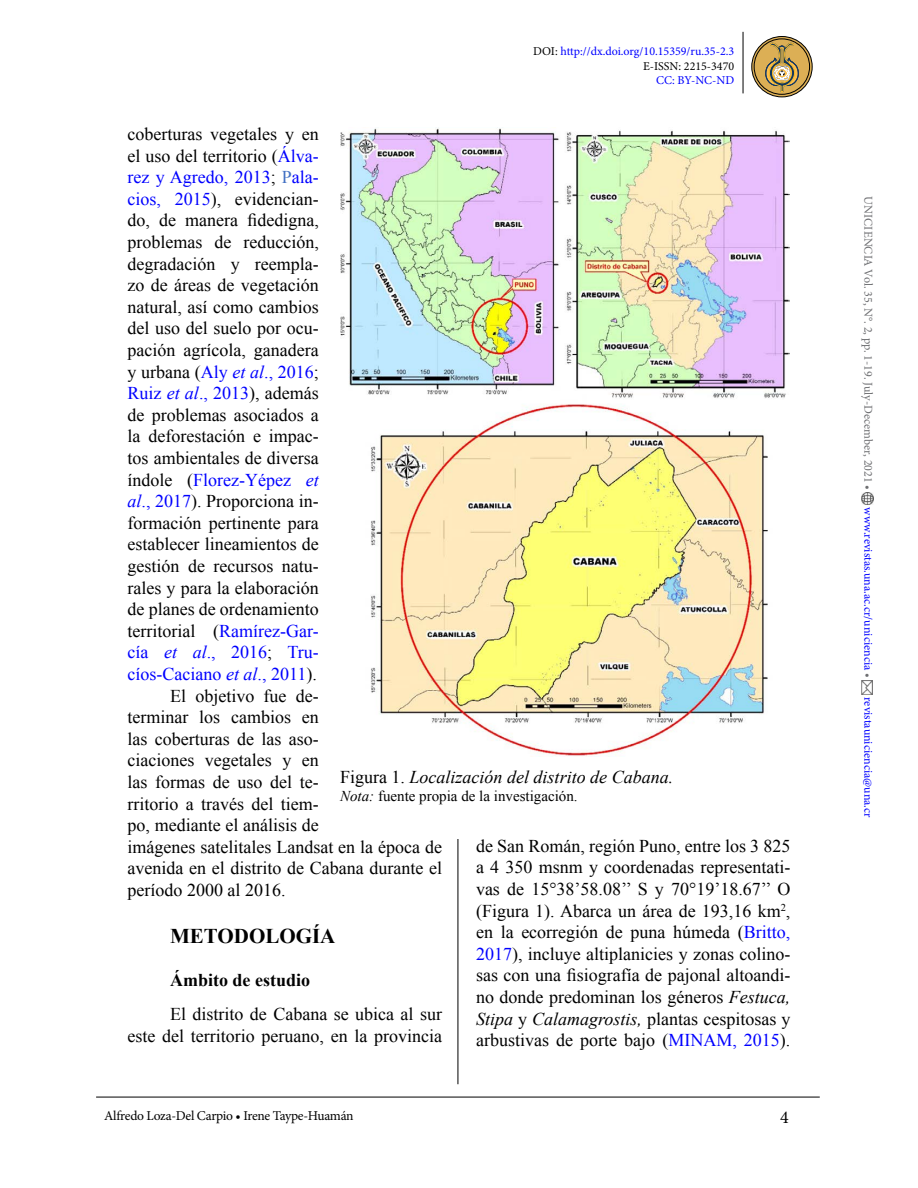
<style>
.page{position:relative;width:918px;height:1188px;background:#fff}
.page>*{position:absolute;margin:0;border:0;box-sizing:border-box;transform-origin:0 0}
.t1{font:700 21px "Times New Roman";color:#000}
.t2{font:18px/21.6px "Times New Roman";color:#000;text-align:right}
.t3{font:18px "Times New Roman";color:#00f}
.t4{font:italic 18px "Times New Roman";color:#000}
.t5{font:700 18px "Times New Roman";color:#000}
.t6{font:18px "Minion Pro";color:#000}
.t7{font:15px "Times New Roman";color:#000}
.t8{font:13.5px "Minion Pro";letter-spacing:-.02em;color:#000}
.t9{font:12px/14.4px "Minion Pro";color:#00f;text-align:right}
.t10{font:12px "Minion Pro";color:#6d6e71}
.s1{color:#000}
.s2{color:#00f}
.s3{color:#4472c4}
.s4{font-style:italic;color:#00f}
.s5{font-style:italic}
.s6{font-style:normal}
.s7{color:#6d6e71}
</style>
<div class="page">
<hr style="left:743px;top:32px;width:1px;height:61px;background:#000">
<hr style="left:458px;top:110px;width:1px;height:974px;background:#000">
<svg style="left:862px;top:493px;width:12px;height:12px"></svg>
<img style="left:862px;top:680px;width:10px;height:14px">
<hr style="left:96px;top:1097px;width:724px;height:1px;background:#000">
<svg style="left:752px;top:37px;width:60px;height:60px"></svg>
<div style="left:754px;top:39px;width:56px;height:56px;border:1px solid #000;border-radius:50%"></div>
<div style="left:751px;top:36px;width:62px;height:61px;border:1px solid #000;border-radius:50%"></div>
<svg style="left:765px;top:42px;width:34px;height:50px;background:#b89c5b"></svg>
<div style="left:432px;top:110px;width:53px;height:729px;background:#fff"></div>
<img style="left:340px;top:128px;width:450px;height:629px">
<p class="t9" style="left:533px;top:45px;width:203px"><span class="s1">DOI:</span> http://dx.doi.org/10.15359/ru.35-2.3<br><span class="s1">E-ISSN: 2215-3470</span></p>
<p class="t9" style="left:656px;top:73px;width:80px">CC: BY-NC-ND</p>
<p class="t2" style="left:128px;top:123px;width:193px">coberturas vegetales y en</p>
<p class="t2" style="left:128px;top:145px;width:193px">el uso del territorio (<span class="s2">Álva-</span></p>
<p class="t3" style="left:128px;top:165px;width:193px">rez y Agredo, 2013<span class="s1">;</span> <span class="s3">P</span>ala-</p>
<p class="t2" style="left:128px;top:188px;width:193px"><span class="s2">cios, 2015</span>), evidencian-</p>
<p class="t2" style="left:128px;top:209px;width:193px">do, de manera fidedigna,</p>
<p class="t2" style="left:128px;top:231px;width:193px">problemas de reducción,</p>
<p class="t2" style="left:128px;top:253px;width:193px">degradación y reempla-</p>
<p class="t2" style="left:128px;top:274px;width:193px">zo de áreas de vegetación</p>
<p class="t2" style="left:128px;top:296px;width:193px">natural, así como cambios</p>
<p class="t2" style="left:128px;top:317px;width:193px">del uso del suelo por ocu-</p>
<p class="t2" style="left:128px;top:339px;width:193px">pación agrícola, ganadera</p>
<p class="t2" style="left:128px;top:361px;width:193px">y urbana (<span class="s2">Aly</span> <span class="s4">et al</span><span class="s2">., 2016</span>;</p>
<p class="t3" style="left:128px;top:381px;width:193px">Ruiz <span class="s5">et al</span>., 2013<span class="s1">), además</span></p>
<p class="t2" style="left:128px;top:404px;width:193px">de problemas asociados a</p>
<p class="t2" style="left:128px;top:425px;width:193px">la deforestación e impac-</p>
<p class="t2" style="left:128px;top:447px;width:193px">tos ambientales de diversa</p>
<p class="t3" style="left:128px;top:468px;width:193px"><span class="s1">índole (</span>Florez-Yépez <span class="s5">et</span></p>
<p class="t2" style="left:128px;top:490px;width:193px"><span class="s4">al</span><span class="s2">., 2017</span>). Proporciona in-</p>
<p class="t2" style="left:128px;top:512px;width:193px">formación pertinente para</p>
<p class="t2" style="left:128px;top:533px;width:193px">establecer lineamientos de</p>
<p class="t2" style="left:128px;top:555px;width:193px">gestión de recursos natu-</p>
<p class="t2" style="left:128px;top:577px;width:193px">rales y para la elaboración</p>
<p class="t2" style="left:128px;top:598px;width:193px">de planes de ordenamiento</p>
<p class="t2" style="left:128px;top:620px;width:193px">territorial (<span class="s2">Ramírez-Gar-</span></p>
<p class="t3" style="left:128px;top:640px;width:193px">cía <span class="s5">et al</span>., 2016<span class="s1">;</span> Tru-</p>
<p class="t3" style="left:128px;top:662px;width:191px">cíos-Caciano <span class="s5">et al</span>., 2011<span class="s1">).</span></p>
<p class="t2" style="left:170px;top:685px;width:150px">El objetivo fue de-</p>
<p class="t2" style="left:128px;top:706px;width:193px">terminar los cambios en</p>
<p class="t2" style="left:128px;top:728px;width:193px">las coberturas de las aso-</p>
<p class="t2" style="left:128px;top:749px;width:193px">ciaciones vegetales y en</p>
<p class="t2" style="left:128px;top:771px;width:193px">las formas de uso del te-</p>
<p class="t2" style="left:128px;top:793px;width:193px">rritorio a través del tiem-</p>
<p class="t2" style="left:128px;top:814px;width:193px">po, mediante el análisis de</p>
<p class="t2" style="left:128px;top:836px;width:316px">imágenes satelitales Landsat en la época de</p>
<p class="t2" style="left:128px;top:857px;width:316px">avenida en el distrito de Cabana durante el</p>
<p class="t2" style="left:128px;top:879px;width:159px">período 2000 al 2016.</p>
<p class="t1" style="left:170px;top:921px;width:167px">METODOLOGÍA</p>
<p class="t5" style="left:170px;top:967px;width:142px">Ámbito de estudio</p>
<p class="t2" style="left:128px;top:1003px;width:316px">El distrito de Cabana se ubica al sur<br>este del territorio peruano, en la provincia</p>
<p class="t4" style="left:340px;top:764px;width:335px"><span class="s6">Figura 1.</span> Localización del distrito de Cabana.</p>
<p class="t7" style="left:340px;top:786px;width:239px"><span class="s5">Nota:</span> fuente propia de la investigación.</p>
<p class="t2" style="left:476px;top:835px;width:316px;text-align:justify">de San Román, región Puno, entre los 3 825 a 4 350 msnm y coordenadas representati&shy;vas de 15°38’58.08’’ S y 70°19’18.67’’ O (Figura 1). Abarca un área de 193,16 km<sup>2</sup>, en la ecorregión de puna húmeda (<span class="s2">Britto, 2017</span>), incluye altiplanicies y zonas colino&shy;sas con una fisiografía de pajonal altoandi&shy;no donde predominan los géneros <span class="s5">Festuca, Stipa</span> y <span class="s5">Calamagrostis,</span> plantas cespitosas y arbustivas de porte bajo (<span class="s2">MINAM, 2015</span>).</p>
<p class="t8" style="left:104px;top:1106px;width:251px">Alfredo Loza-Del Carpio • Irene Taype-Huamán</p>
<p class="t6" style="left:780px;top:1105px;width:10px">4</p>
<p class="t10" style="left:876px;top:196px;width:295px;rotate:90deg">UNICIENCIA Vol. 35, N°. 2, pp. 1-19. July-December, 2021 •</p>
<p class="t9" style="left:876px;top:507px;width:172px;rotate:90deg">www.revistas.una.ac.cr/uniciencia <span class="s7">•</span></p>
<p class="t9" style="left:876px;top:697px;width:122px;rotate:90deg">revistauniciencia@una.cr</p>
</div>
